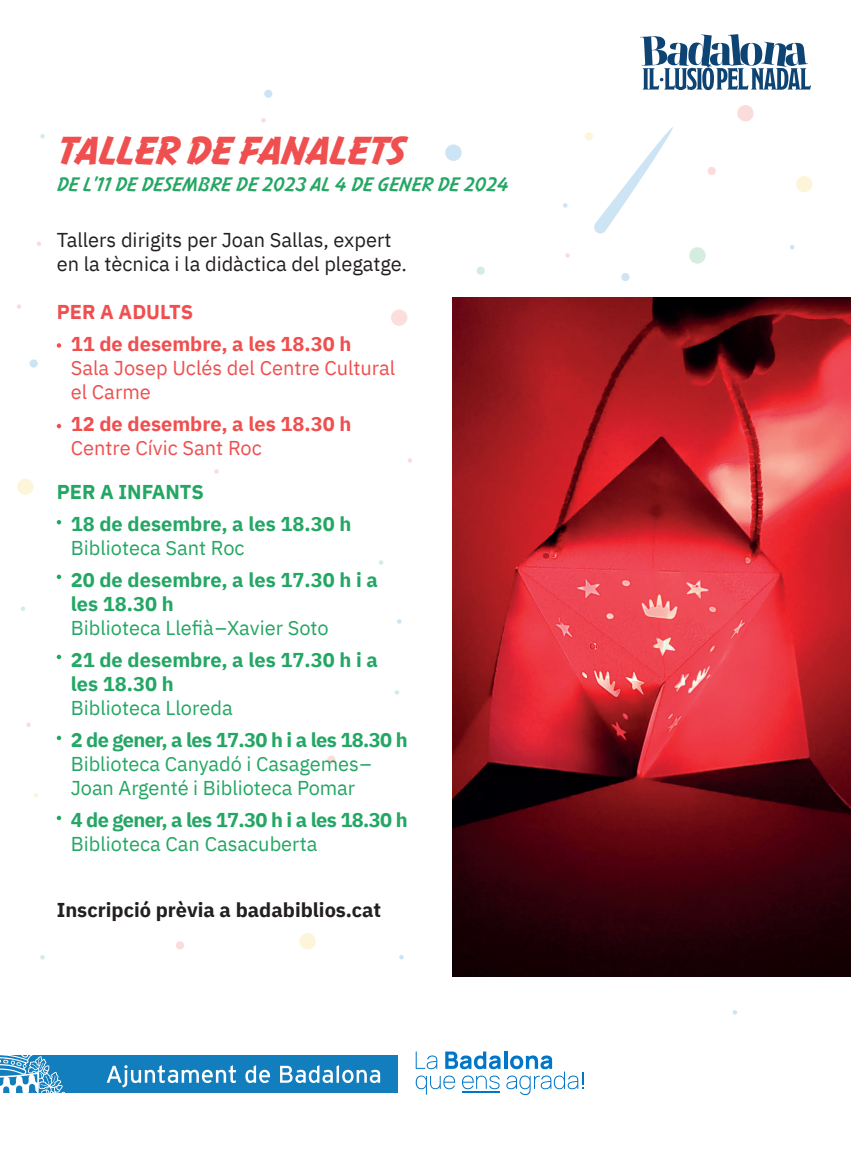
<style>
.page{position:relative;width:851px;height:1154px;background:#fff}
.page>*{position:absolute;margin:0;border:0;box-sizing:border-box;transform-origin:0 0}
.t1{font:100 40px "Mercato";letter-spacing:-.02em;color:#ef4f4f}
.t2{font:20px/24px "IBM Plex Sans Devanagari";color:#24a664}
.t3{font:700 20px/24px "IBM Plex Sans Devanagari";color:#24a664}
.t4{font:20px/24px "IBM Plex Sans Devanagari";color:#231f20}
.t5{font:700 20px "IBM Plex Sans Devanagari";letter-spacing:-.03em;color:#24a664}
.t6{font:700 20px/32px "IBM Plex Sans Devanagari";color:#ef4f4f}
.t7{font:20px/24px "IBM Plex Sans Devanagari";color:#ef4f4f}
.t8{font:100 20px "Mercato";color:#24a664}
.t9{font:700 20px "IBM Plex Sans Devanagari";color:#231f20}
</style>
<div class="page">
<svg style="left:57px;top:574px;width:4px;height:5px"></svg>
<svg style="left:57px;top:520px;width:4px;height:4px"></svg>
<svg style="left:57px;top:343px;width:4px;height:4px"></svg>
<svg style="left:57px;top:424px;width:4px;height:4px"></svg>
<svg style="left:57px;top:654px;width:4px;height:5px"></svg>
<svg style="left:57px;top:735px;width:4px;height:5px"></svg>
<svg style="left:57px;top:815px;width:4px;height:5px"></svg>
<img style="left:452px;top:297px;width:398px;height:679px">
<div style="left:621px;top:273px;width:8px;height:8px;background:#cde4f4;border-radius:50%"></div>
<svg style="left:399px;top:955px;width:4px;height:4px"></svg>
<svg style="left:26px;top:722px;width:5px;height:5px"></svg>
<svg style="left:21px;top:606px;width:4px;height:5px"></svg>
<svg style="left:379px;top:560px;width:4px;height:5px"></svg>
<svg style="left:34px;top:793px;width:4px;height:4px"></svg>
<svg style="left:40px;top:955px;width:5px;height:4px"></svg>
<svg style="left:214px;top:469px;width:5px;height:4px"></svg>
<svg style="left:408px;top:458px;width:4px;height:4px"></svg>
<svg style="left:565px;top:253px;width:4px;height:5px"></svg>
<svg style="left:790px;top:245px;width:4px;height:4px"></svg>
<svg style="left:563px;top:203px;width:4px;height:5px"></svg>
<svg style="left:732px;top:1010px;width:5px;height:4px"></svg>
<div style="left:445px;top:144px;width:16px;height:17px;background:#cde4f4;border-radius:50%"></div>
<div style="left:391px;top:309px;width:16px;height:17px;background:#fcdedc;border-radius:50%"></div>
<div style="left:737px;top:105px;width:16px;height:16px;background:#fbdcdc;border-radius:50%"></div>
<svg style="left:397px;top:619px;width:4px;height:4px"></svg>
<svg style="left:394px;top:690px;width:5px;height:4px"></svg>
<div style="left:327px;top:755px;width:8px;height:8px;background:#fbdcdc;border-radius:50%"></div>
<svg style="left:40px;top:134px;width:5px;height:5px"></svg>
<svg style="left:189px;top:142px;width:4px;height:4px"></svg>
<div style="left:30px;top:359px;width:8px;height:8px;background:#cde4f4;border-radius:50%"></div>
<div style="left:584px;top:132px;width:9px;height:8px;background:#fdf5da;border-radius:50%"></div>
<div style="left:689px;top:247px;width:16px;height:17px;background:#d4ede0;border-radius:50%"></div>
<div style="left:264px;top:90px;width:8px;height:8px;background:#cde4f4;border-radius:50%"></div>
<div style="left:796px;top:176px;width:16px;height:16px;background:#fdf5da;border-radius:50%"></div>
<div style="left:707px;top:167px;width:8px;height:8px;background:#fbdcdc;border-radius:50%"></div>
<div style="left:476px;top:266px;width:8px;height:9px;background:#d4ede0;border-radius:50%"></div>
<div style="left:17px;top:478px;width:17px;height:17px;background:#fdf5da;border-radius:50%"></div>
<div style="left:299px;top:933px;width:17px;height:16px;background:#fdf5da;border-radius:50%"></div>
<div style="left:176px;top:941px;width:8px;height:8px;background:#fbdcdc;border-radius:50%"></div>
<svg style="left:261px;top:118px;width:5px;height:5px"></svg>
<svg style="left:37px;top:241px;width:4px;height:5px"></svg>
<svg style="left:17px;top:304px;width:4px;height:5px"></svg>
<svg style="left:594px;top:127px;width:79px;height:107px"></svg>
<svg style="left:415px;top:1051px;width:22px;height:18px"></svg>
<svg style="left:445px;top:1051px;width:55px;height:18px"></svg>
<hr style="left:504px;top:1051px;width:3px;height:17px;background:#0076c8">
<svg style="left:415px;top:1075px;width:40px;height:19px"></svg>
<svg style="left:462px;top:1075px;width:37px;height:14px"></svg>
<svg style="left:506px;top:1055px;width:77px;height:39px"></svg>
<hr style="left:462px;top:1091px;width:37px;height:1px;background:#0076c8">
<div style="left:0;top:1055px;width:398px;height:37px;background:#127ebe"></div>
<svg style="left:0;top:1055px;width:64px;height:37px"></svg>
<svg style="left:107px;top:1065px;width:129px;height:22px"></svg>
<svg style="left:245px;top:1065px;width:25px;height:17px"></svg>
<svg style="left:280px;top:1065px;width:100px;height:17px"></svg>
<svg style="left:640px;top:34px;width:170px;height:56px"></svg>
<h1 class="t1" style="left:57px;top:128px;width:350px">TALLER DE FANALETS</h1>
<p class="t8" style="left:57px;top:173px;width:453px">DE L’11 DE DESEMBRE DE 2023 AL 4 DE GENER DE 2024</p>
<p class="t4" style="left:57px;top:229px;width:351px">Tallers dirigits per Joan Sallas, expert en la tècnica i la didàctica del plegatge.</p>
<p class="t6" style="left:71px;top:297px;width:282px;text-indent:-14px">PER A ADULTS<br>11 de desembre, a les 18.30 h</p>
<p class="t7" style="left:71px;top:357px;width:326px">Sala Josep Uclés del Centre Cultural el Carme</p>
<p class="t6" style="left:71px;top:409px;width:282px">12 de desembre, a les 18.30 h</p>
<p class="t7" style="left:71px;top:437px;width:192px">Centre Cívic Sant Roc</p>
<p class="t3" style="left:71px;top:477px;width:282px;line-height:32px;text-indent:-14px">PER A INFANTS<br>18 de desembre, a les 18.30 h</p>
<p class="t2" style="left:71px;top:537px;width:175px">Biblioteca Sant Roc</p>
<p class="t3" style="left:71px;top:569px;width:309px">20 de desembre, a les 17.30 h i a les 18.30 h</p>
<p class="t2" style="left:71px;top:617px;width:259px">Biblioteca Llefià–Xavier Soto</p>
<p class="t3" style="left:71px;top:649px;width:309px">21 de desembre, a les 17.30 h i a les 18.30 h</p>
<p class="t2" style="left:71px;top:697px;width:163px">Biblioteca Lloreda</p>
<p class="t5" style="left:71px;top:725px;width:338px">2 de gener, a les 17.30 h i a les 18.30 h</p>
<p class="t2" style="left:71px;top:753px;width:302px">Biblioteca Canyadó i Casagemes–<br>Joan Argenté i Biblioteca Pomar</p>
<p class="t5" style="left:71px;top:805px;width:338px">4 de gener, a les 17.30 h i a les 18.30 h</p>
<p class="t2" style="left:71px;top:833px;width:248px">Biblioteca Can Casacuberta</p>
<p class="t9" style="left:57px;top:894px;width:326px">Inscripció prèvia a badabiblios.cat</p>
</div>
